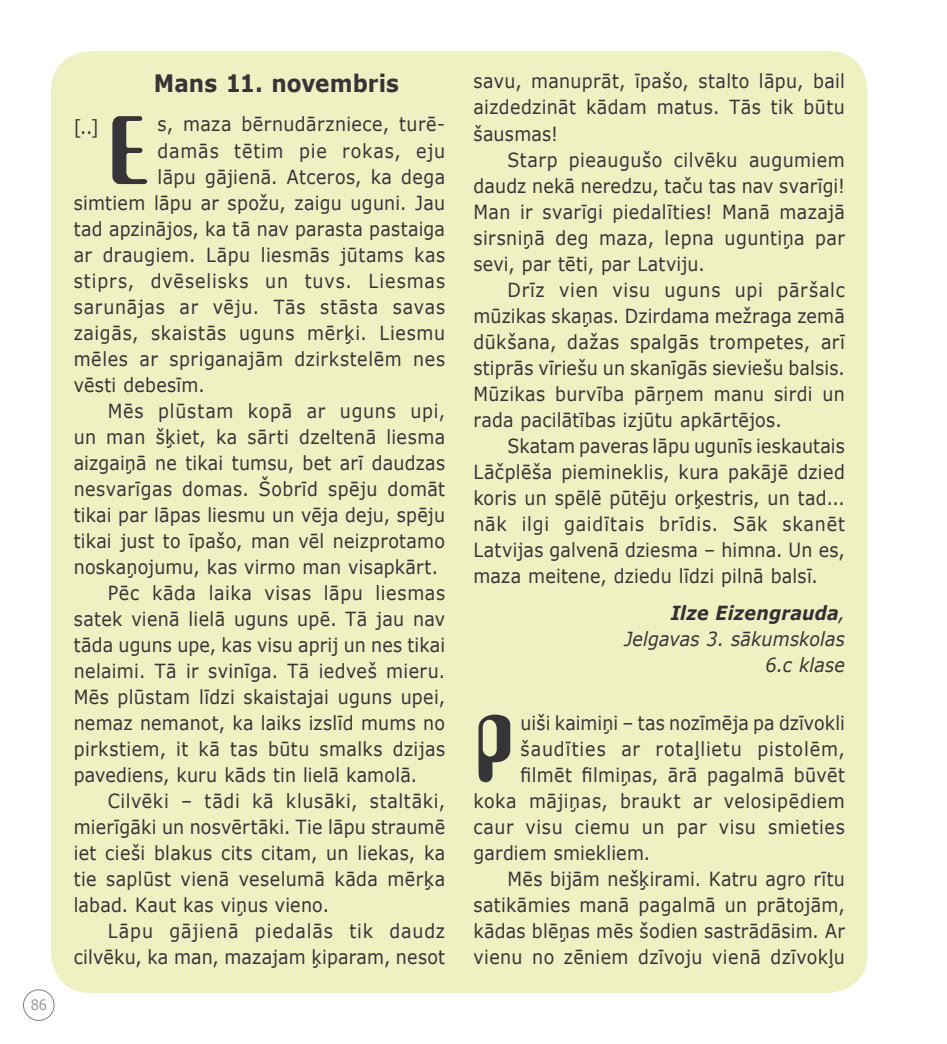
<style>
.page{position:relative;width:947px;height:1044px;background:#fff}
.page>*{position:absolute;margin:0;border:0;box-sizing:border-box;transform-origin:0 0}
.t1{font:82.2px "La Amy";color:#373437;scale:.9 1}
.t2{font:700 24px "Verdana";color:#373437;scale:.9 1}
.t3{font:19.4px/26px "Verdana";letter-spacing:.02em;color:#373437;text-align:justify;scale:.9 1}
.t4{font:19.4px "Verdana";letter-spacing:.045em;color:#373437;scale:.9 1}
.t5{font:19.4px "Verdana";letter-spacing:.05em;color:#373437;scale:.9 1}
.t6{font:italic 19.4px/26px "Verdana";letter-spacing:.01em;color:#373437;text-align:right;scale:.9 1}
.t7{font:19.4px "Verdana";color:#373437;scale:.9 1}
.t8{font:19.4px "Verdana";letter-spacing:.04em;color:#373437;scale:.9 1}
.t9{font:19.4px "Verdana";letter-spacing:.055em;color:#373437;scale:.9 1}
.t10{font:14.4px "Verdana";color:#98989c;scale:.9 1}
.s1{font-weight:700;color:#323033}
.s2{color:#323033}
</style>
<div class="page">
<div style="left:51px;top:51px;width:816px;height:941px;background:#eef1c2;border-radius:40px"></div>
<div style="left:23px;top:989px;width:31px;height:31px;border:1px solid #68676c;border-radius:50%"></div>
<p class="t10" style="left:30px;top:995px;width:20px">86</p>
<p class="t2" style="left:154px;top:68px;width:274px">Mans 11. novembris</p>
<p class="t3" style="left:74px;top:114px;width:29px">[..]</p>
<h1 class="t1" style="left:108px;top:96px;width:48px">E</h1>
<p class="t3" style="left:158px;top:112px;width:321px">s, maza bērnudārzniece, turē-</p>
<p class="t4" style="left:158px;top:138px;width:321px">damās tētim pie rokas, eju</p>
<p class="t3" style="left:158px;top:164px;width:321px">lāpu gājienā. Atceros, ka dega</p>
<p class="t3" style="left:74px;top:190px;width:414px">simtiem lāpu ar spožu, zaigu uguni. Jau</p>
<p class="t3" style="left:74px;top:216px;width:414px">tad apzinājos, ka tā nav parasta pastaiga</p>
<p class="t3" style="left:74px;top:242px;width:414px">ar draugiem. Lāpu liesmās jūtams kas</p>
<p class="t9" style="left:74px;top:268px;width:414px">stiprs, dvēselisks un tuvs. Liesmas</p>
<p class="t4" style="left:74px;top:294px;width:414px">sarunājas ar vēju. Tās stāsta savas</p>
<p class="t8" style="left:74px;top:320px;width:414px">zaigās, skaistās uguns mērķi. Liesmu</p>
<p class="t3" style="left:74px;top:346px;width:414px">mēles ar spriganajām dzirkstelēm nes</p>
<p class="t3" style="left:74px;top:372px;width:147px">vēsti debesīm.</p>
<p class="t4" style="left:108px;top:398px;width:376px">Mēs plūstam kopā ar uguns upi,</p>
<p class="t3" style="left:74px;top:424px;width:414px">un man šķiet, ka sārti dzeltenā liesma</p>
<p class="t3" style="left:74px;top:450px;width:414px">aizgaiņā ne tikai tumsu, bet arī daudzas</p>
<p class="t3" style="left:74px;top:476px;width:414px">nesvarīgas domas. Šobrīd spēju domāt</p>
<p class="t3" style="left:74px;top:502px;width:414px">tikai par lāpas liesmu un vēja deju, spēju</p>
<p class="t3" style="left:74px;top:528px;width:414px">tikai just to īpašo, man vēl neizprotamo</p>
<p class="t3" style="left:74px;top:554px;width:406px">noskaņojumu, kas virmo man visapkārt.</p>
<p class="t3" style="left:108px;top:580px;width:376px">Pēc kāda laika visas lāpu liesmas</p>
<p class="t3" style="left:74px;top:606px;width:414px">satek vienā lielā uguns upē. Tā jau nav</p>
<p class="t3" style="left:74px;top:632px;width:414px">tāda uguns upe, kas visu aprij un nes tikai</p>
<p class="t3" style="left:74px;top:658px;width:414px">nelaimi. Tā ir svinīga. Tā iedveš mieru.</p>
<p class="t3" style="left:74px;top:684px;width:414px">Mēs plūstam līdzi skaistajai uguns upei,</p>
<p class="t3" style="left:74px;top:710px;width:414px">nemaz nemanot, ka laiks izslīd mums no</p>
<p class="t3" style="left:74px;top:736px;width:414px">pirkstiem, it kā tas būtu smalks dzijas</p>
<p class="t3" style="left:74px;top:762px;width:383px">pavediens, kuru kāds tin lielā kamolā.</p>
<p class="t3" style="left:108px;top:788px;width:376px">Cilvēki – tādi kā klusāki, staltāki,</p>
<p class="t3" style="left:74px;top:814px;width:414px">mierīgāki un nosvērtāki. Tie lāpu straumē</p>
<p class="t3" style="left:74px;top:840px;width:414px">iet cieši blakus cits citam, un liekas, ka</p>
<p class="t3" style="left:74px;top:866px;width:414px">tie saplūst vienā veselumā kāda mērķa</p>
<p class="t3" style="left:74px;top:892px;width:285px">labad. Kaut kas viņus vieno.</p>
<p class="t5" style="left:108px;top:918px;width:376px">Lāpu gājienā piedalās tik daudz</p>
<p class="t3" style="left:74px;top:944px;width:414px">cilvēku, ka man, mazajam ķiparam, nesot</p>
<p class="t3" style="left:473px;top:69px;width:414px">savu, manuprāt, īpašo, stalto lāpu, bail aizdedzināt kādam matus. Tās tik būtu šausmas!</p>
<p class="t3" style="left:473px;top:147px;width:414px;text-indent:34px">Starp pieaugušo cilvēku augumiem daudz nekā neredzu, taču tas nav svarīgi!<br>Man ir svarīgi piedalīties! Manā mazajā sirsniņā deg maza, lepna uguntiņa par sevi, par tēti, par Latviju.</p>
<p class="t3" style="left:473px;top:277px;width:414px;text-indent:34px">Drīz vien visu uguns upi pāršalc mūzikas skaņas. Dzirdama mežraga zemā dūkšana, dažas spalgās trompetes, arī stiprās vīriešu un skanīgās sieviešu balsis.<br>Mūzikas burvība pārņem manu sirdi un rada pacilātības izjūtu apkārtējos.</p>
<p class="t3" style="left:473px;top:433px;width:414px;text-indent:34px">Skatam paveras lāpu ugunīs ieskautais Lāčplēša piemineklis, kura pakājē dzied koris un spēlē pūtēju orķestris, un tad... nāk ilgi gaidītais brīdis. Sāk skanēt Latvijas galvenā dziesma – himna. Un es, maza meitene, dziedu līdzi pilnā balsī.</p>
<p class="t6" style="left:624px;top:600px;width:246px"><span class="s1">Ilze Eizengrauda</span><span class="s2">,<br></span>Jelgavas 3. sākumskolas<br>6.c klase</p>
<h1 class="t1" style="left:473px;top:694px;width:45px">P</h1>
<p class="t7" style="left:520px;top:710px;width:362px">uiši kaimiņi – tas nozīmēja pa dzīvokli</p>
<p class="t5" style="left:520px;top:736px;width:362px">šaudīties ar rotaļlietu pistolēm,</p>
<p class="t3" style="left:520px;top:762px;width:362px">filmēt filmiņas, ārā pagalmā būvēt</p>
<p class="t3" style="left:473px;top:788px;width:414px">koka mājiņas, braukt ar velosipēdiem</p>
<p class="t3" style="left:473px;top:814px;width:414px">caur visu ciemu un par visu smieties</p>
<p class="t3" style="left:473px;top:840px;width:198px">gardiem smiekliem.</p>
<p class="t3" style="left:507px;top:866px;width:376px">Mēs bijām nešķirami. Katru agro rītu</p>
<p class="t3" style="left:473px;top:892px;width:414px">satikāmies manā pagalmā un prātojām,</p>
<p class="t3" style="left:473px;top:918px;width:414px">kādas blēņas mēs šodien sastrādāsim. Ar</p>
<p class="t3" style="left:473px;top:944px;width:414px">vienu no zēniem dzīvoju vienā dzīvokļu</p>
</div>
